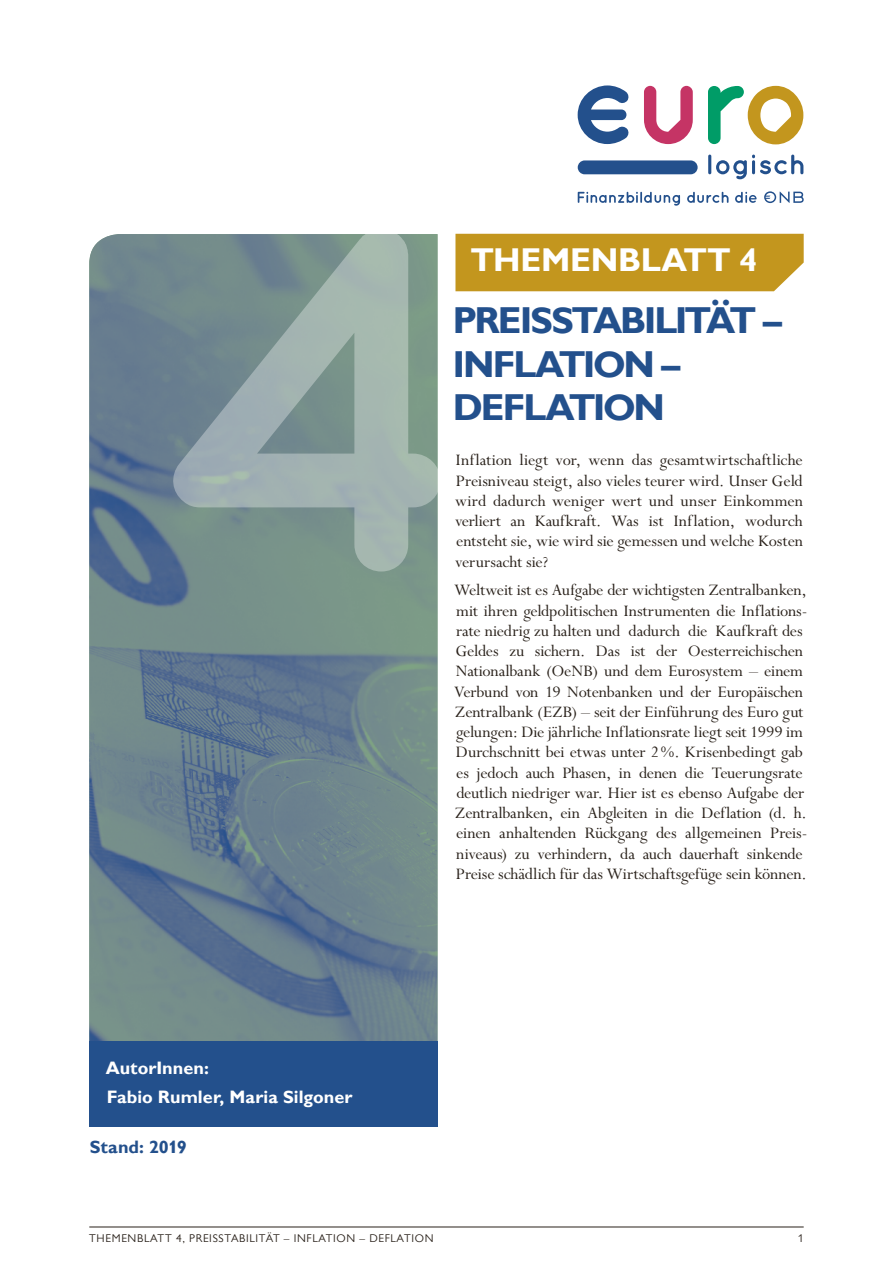
<style>
.page{position:relative;width:893px;height:1263px;background:#fff}
.page>*{position:absolute;margin:0;border:0;box-sizing:border-box;transform-origin:0 0}
.t1{font:700 37.5px/43.3px "Gill Sans MT Pro";letter-spacing:-.055em;color:#23508c}
.t2{font:700 33px "Gill Sans MT Pro";letter-spacing:-.01em;color:#fff}
.t3{font:18px/20.2px "Perpetua Std";letter-spacing:-.01em;color:#29211a;text-align:justify}
.t4{font:700 18px/28.8px "Gill Sans MT Pro";color:#fff}
.t5{font:700 18px "Gill Sans MT Pro";color:#23508c}
.t6{font:11.25px "Gill Sans MT Pro";letter-spacing:.06em;color:#29211a}
</style>
<div class="page">
<hr style="left:89px;top:1227px;width:715px;height:1px;background:#29211a">
<img style="left:89px;top:234px;width:348px;height:808px">
<div style="left:89px;top:1042px;width:349px;height:85px;background:#23508c"></div>
<div style="left:455px;top:234px;width:349px;height:57px;background:#c3961e"></div>
<svg style="left:171px;top:234px;width:266px;height:337px;background:#889e9b"></svg>
<div style="left:578px;top:160px;width:120px;height:14px;background:#23508c;border-radius:7px"></div>
<svg style="left:708px;top:155px;width:95px;height:24px"></svg>
<svg style="left:578px;top:192px;width:179px;height:14px"></svg>
<svg style="left:708px;top:86px;width:95px;height:58px"></svg>
<svg style="left:644px;top:86px;width:49px;height:58px"></svg>
<svg style="left:578px;top:85px;width:51px;height:59px"></svg>
<svg style="left:764px;top:191px;width:40px;height:12px"></svg>
<h2 class="t2" style="left:470px;top:239px;width:289px">THEMENBLATT 4</h2>
<h1 class="t1" style="left:453px;top:298px;width:331px">PREISSTABILITÄT –<br>INFLATION –<br>DEFLATION</h1>
<p class="t4" style="left:106px;top:1053px;width:248px">AutorInnen:<br>Fabio Rumler, Maria Silgoner</p>
<p class="t5" style="left:90px;top:1135px;width:99px">Stand: 2019</p>
<p class="t3" style="left:455px;top:451px;width:350px">Inflation liegt vor, wenn das gesamtwirtschaftliche Preisniveau steigt, also vieles teurer wird. Unser Geld wird dadurch weniger wert und unser Einkommen verliert an Kaufkraft. Was ist Inflation, wodurch entsteht sie, wie wird sie gemessen und welche Kosten verursacht sie?</p>
<p class="t3" style="left:454px;top:581px;width:355px;text-align:left">Weltweit ist es Aufgabe der wichtigsten Zentralbanken, mit ihren geldpolitischen Instrumenten die Inflations&shy;rate niedrig zu halten und dadurch die Kaufkraft des Geldes zu sichern. Das ist der Oesterreichischen Nationalbank (OeNB) und dem Eurosystem – einem Verbund von 19 Notenbanken und der Europäischen Zentralbank (EZB) – seit der Einführung des Euro gut gelungen: Die jährliche Inflationsrate liegt seit 1999 im Durchschnitt bei etwas unter 2%. Krisenbedingt gab es jedoch auch Phasen, in denen die Teuerungsrate deutlich niedriger war. Hier ist es ebenso Aufgabe der Zentralbanken, ein Abgleiten in die Deflation (d. h. einen anhaltenden Rückgang des allgemeinen Preis&shy;niveaus) zu verhindern, da auch dauerhaft sinkende Preise schädlich für das Wirtschaftsgefüge sein können.</p>
<p class="t6" style="left:89px;top:1231px;width:346px">THEMENBLATT 4, PREISSTABILITÄT – INFLATION – DEFLATION</p>
<p class="t6" style="left:798px;top:1231px;width:7px">1</p>
</div>
